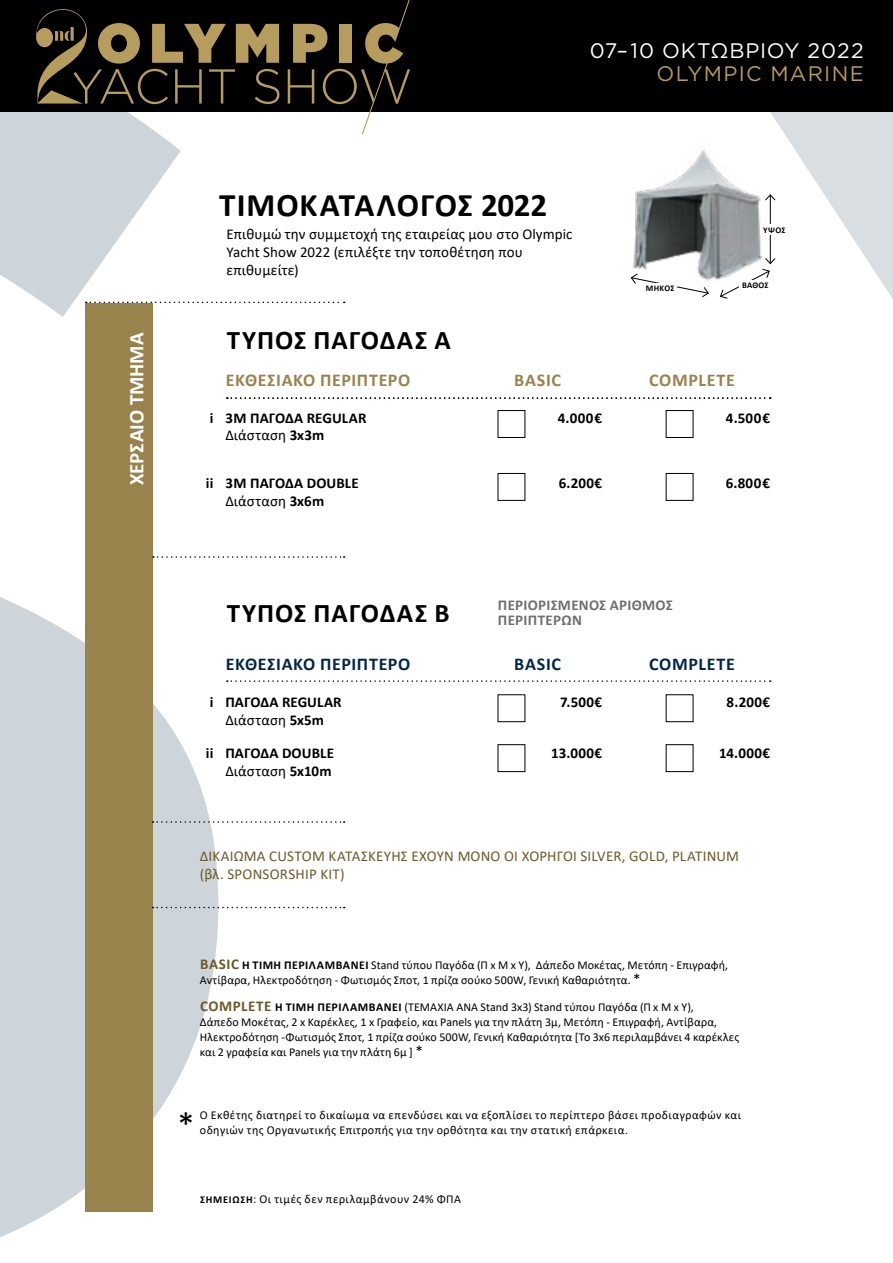
<style>
.page{position:relative;width:893px;height:1263px;background:#fff}
.page>*{position:absolute;margin:0;border:0;box-sizing:border-box;transform-origin:0 0}
.t1{font:34.5px "Calibri";color:#000}
.t2{font:700 33px "Calibri";letter-spacing:.03em;color:#000}
.t3{font:700 27px "Calibri";letter-spacing:.035em;color:#000}
.t4{font:21px "Gotham";letter-spacing:.035em;color:#fff}
.t5{font:21px "Gotham";letter-spacing:.06em;color:#b69c5d}
.t6{font:700 21px "Calibri";letter-spacing:-.005em;color:#fff}
.t7{font:700 18px "Calibri";letter-spacing:.035em;color:#99834d}
.t8{font:700 18px "Calibri";letter-spacing:.035em;color:#002647}
.t9{font:700 15px/17.7px "Calibri";letter-spacing:.005em;color:#000}
.t10{font:15px/18px "Calibri";letter-spacing:.01em;color:#000}
.t11{font:15px/18px "Calibri";letter-spacing:.01em;color:#6b592a}
.t12{font:700 15px/15px "Calibri";letter-spacing:.02em;color:#706f6f}
.t13{font:12px/15px "Calibri";letter-spacing:.015em;color:#000}
.t14{font:12px/15px "Calibri";letter-spacing:.04em;color:#000}
.t15{font:700 8.7px "Calibri";letter-spacing:.025em;color:#000}
.s1{font-weight:400}
.s2{font-weight:700;font-size:15px;color:#6b592a}
.s3{font-weight:700}
.s4{font-size:15px}
.s5{font-weight:700;font-size:10.5px}
</style>
<div class="page">
<svg style="left:0;top:112px;width:218px;height:1126px;fill:#cdd4da"></svg>
<svg style="left:677px;top:112px;width:216px;height:661px"></svg>
<div style="left:0;top:0;width:893px;height:112px;background:#000"></div>
<svg style="left:288px;top:0;width:122px;height:134px"></svg>
<svg style="left:36px;top:9px;width:243px;height:95px"></svg>
<div style="left:85px;top:303px;width:67px;height:908px;background:#99834d"></div>
<svg style="left:86px;top:302px;width:259px;height:1px"></svg>
<svg style="left:153px;top:556px;width:192px;height:2px"></svg>
<svg style="left:153px;top:821px;width:192px;height:2px"></svg>
<svg style="left:153px;top:907px;width:192px;height:1px"></svg>
<img style="left:632px;top:142px;width:140px;height:150px">
<svg style="left:630px;top:273px;width:79px;height:25px"></svg>
<hr style="left:770px;top:195px;width:1px;height:69px;background:#000">
<svg style="left:764px;top:194px;width:12px;height:7px"></svg>
<svg style="left:720px;top:257px;width:56px;height:42px"></svg>
<div style="left:739px;top:280px;width:33px;height:9px;background:#fff"></div>
<div style="left:760px;top:224px;width:28px;height:11px;background:#fff"></div>
<div style="left:644px;top:283px;width:32px;height:11px;background:#fff"></div>
<div style="left:498px;top:410px;width:27px;height:28px;border:1px solid #000"></div>
<div style="left:666px;top:410px;width:27px;height:28px;border:1px solid #000"></div>
<div style="left:498px;top:473px;width:27px;height:28px;border:1px solid #000"></div>
<div style="left:666px;top:473px;width:27px;height:28px;border:1px solid #000"></div>
<svg style="left:227px;top:397px;width:544px;height:2px"></svg>
<div style="left:666px;top:744px;width:27px;height:28px;border:1px solid #000"></div>
<svg style="left:227px;top:680px;width:544px;height:2px"></svg>
<div style="left:498px;top:744px;width:27px;height:28px;border:1px solid #000"></div>
<h3 class="t4" style="left:590px;top:37px;width:276px">07–10 ΟΚΤΩΒΡΙΟΥ 2022</h3>
<h3 class="t5" style="left:656px;top:60px;width:209px">OLYMPIC MARINE</h3>
<h3 class="t6" style="left:122px;top:485px;width:154px;rotate:-90deg">ΧΕΡΣΑΙΟ ΤΜΗΜΑ</h3>
<h2 class="t2" style="left:219px;top:182px;width:329px">ΤΙΜΟΚΑΤΑΛΟΓΟΣ 2022</h2>
<p class="t10" style="left:226px;top:225px;width:348px">Επιθυμώ την συμμετοχή της εταιρείας μου στο Olympic<br>Yacht Show 2022 (επιλέξτε την τοποθέτηση που επιθυμείτε)</p>
<h3 class="t3" style="left:227px;top:321px;width:225px">ΤΥΠΟΣ ΠΑΓΟΔΑΣ Α</h3>
<p class="t15" style="left:646px;top:282px;width:30px">ΜΗΚΟΣ</p>
<p class="t15" style="left:763px;top:224px;width:24px">ΥΨΟΣ</p>
<p class="t15" style="left:742px;top:279px;width:28px">ΒΑΘΟΣ</p>
<h3 class="t7" style="left:226px;top:367px;width:186px">ΕΚΘΕΣΙΑΚΟ ΠΕΡΙΠΤΕΡΟ</h3>
<h3 class="t7" style="left:514px;top:367px;width:48px">BASIC</h3>
<h3 class="t7" style="left:649px;top:367px;width:88px">COMPLETE</h3>
<p class="t9" style="left:225px;top:409px;width:143px;text-indent:-16px">i 3M ΠΑΓΟΔΑ REGULAR<br><span class="s1">Διάσταση</span> 3x3m</p>
<p class="t9" style="left:558px;top:409px;width:46px">4.000€</p>
<p class="t9" style="left:726px;top:409px;width:46px">4.500€</p>
<p class="t9" style="left:225px;top:474px;width:135px;text-indent:-19px">ii 3M ΠΑΓΟΔΑ DOUBLE<br><span class="s1">Διάσταση</span> 3x6m</p>
<p class="t9" style="left:559px;top:474px;width:45px">6.200€</p>
<p class="t9" style="left:726px;top:474px;width:46px">6.800€</p>
<h3 class="t3" style="left:227px;top:594px;width:224px">ΤΥΠΟΣ ΠΑΓΟΔΑΣ Β</h3>
<p class="t12" style="left:498px;top:597px;width:176px">ΠΕΡΙΟΡΙΣΜΕΝΟΣ ΑΡΙΘΜΟΣ<br>ΠΕΡΙΠΤΕΡΩΝ</p>
<h3 class="t8" style="left:226px;top:651px;width:186px">ΕΚΘΕΣΙΑΚΟ ΠΕΡΙΠΤΕΡΟ</h3>
<h3 class="t8" style="left:514px;top:651px;width:48px">BASIC</h3>
<h3 class="t8" style="left:649px;top:651px;width:88px">COMPLETE</h3>
<p class="t9" style="left:210px;top:693px;width:134px;text-align:center">i ΠΑΓΟΔΑ REGULAR<br><span class="s1">Διάσταση</span> 5x5m</p>
<p class="t9" style="left:560px;top:693px;width:44px">7.500€</p>
<p class="t9" style="left:727px;top:693px;width:45px">8.200€</p>
<p class="t9" style="left:206px;top:744px;width:130px;text-align:right">ii ΠΑΓΟΔΑ DOUBLE<br><span class="s1">Διάσταση</span> 5x10m</p>
<p class="t9" style="left:551px;top:744px;width:52px">13.000€</p>
<p class="t9" style="left:719px;top:744px;width:52px">14.000€</p>
<p class="t11" style="left:200px;top:847px;width:541px">ΔΙΚΑΙΩΜΑ CUSTOM ΚΑΤΑΣΚΕΥΗΣ ΕΧΟΥΝ ΜΟΝΟ ΟΙ ΧΟΡΗΓΟΙ SILVER, GOLD, PLATINUM (βλ. SPONSORSHIP KIT)</p>
<p class="t13" style="left:200px;top:957px;width:530px"><span class="s2">BASIC</span> <span class="s3">H ΤΙΜΉ ΠΕΡΙΛΑΜΒΆΝΕΙ</span> Stand τύπου Παγόδα (Π x Μ x Υ), Δάπεδο Μοκέτας, Μετόπη - Επιγραφή,<br>Αντίβαρα, Ηλεκτροδότηση - Φωτισμός Σποτ, 1 πρίζα σούκο 500W, Γενική Καθαριότητα. <span class="s4">*</span></p>
<p class="t13" style="left:200px;top:999px;width:541px"><span class="s2">COMPLETE</span> <span class="s3">H ΤΙΜΉ ΠΕΡΙΛΑΜΒΆΝΕΙ</span> (TEMAXIA ANA Stand 3x3) Stand τύπου Παγόδα (Π x Μ x Υ),<br>Δάπεδο Μοκέτας, 2 x Καρέκλες, 1 x Γραφείο, και Panels για την πλάτη 3μ, Μετόπη - Επιγραφή, Αντίβαρα, Ηλεκτροδότηση -Φωτισμός Σποτ, 1 πρίζα σούκο 500W, Γενική Καθαριότητα [Το 3x6 περιλαμβάνει 4 καρέκλες και 2 γραφεία και Panels για την πλάτη 6μ ] <span class="s4">*</span></p>
<h1 class="t1" style="left:177px;top:1100px;width:19px">*</h1>
<p class="t14" style="left:200px;top:1107px;width:543px">Ο Εκθέτης διατηρεί το δικαίωμα να επενδύσει και να εξοπλίσει το περίπτερο βάσει προδιαγραφών και οδηγιών της Οργανωτικής Επιτροπής για την ορθότητα και την στατική επάρκεια.</p>
<p class="t14" style="left:200px;top:1191px;width:262px"><span class="s5">ΣΗΜΕΊ ΩΣΗ</span>: Οι τιμές δεν περιλαμβάνουν 24% ΦΠΑ</p>
</div>
